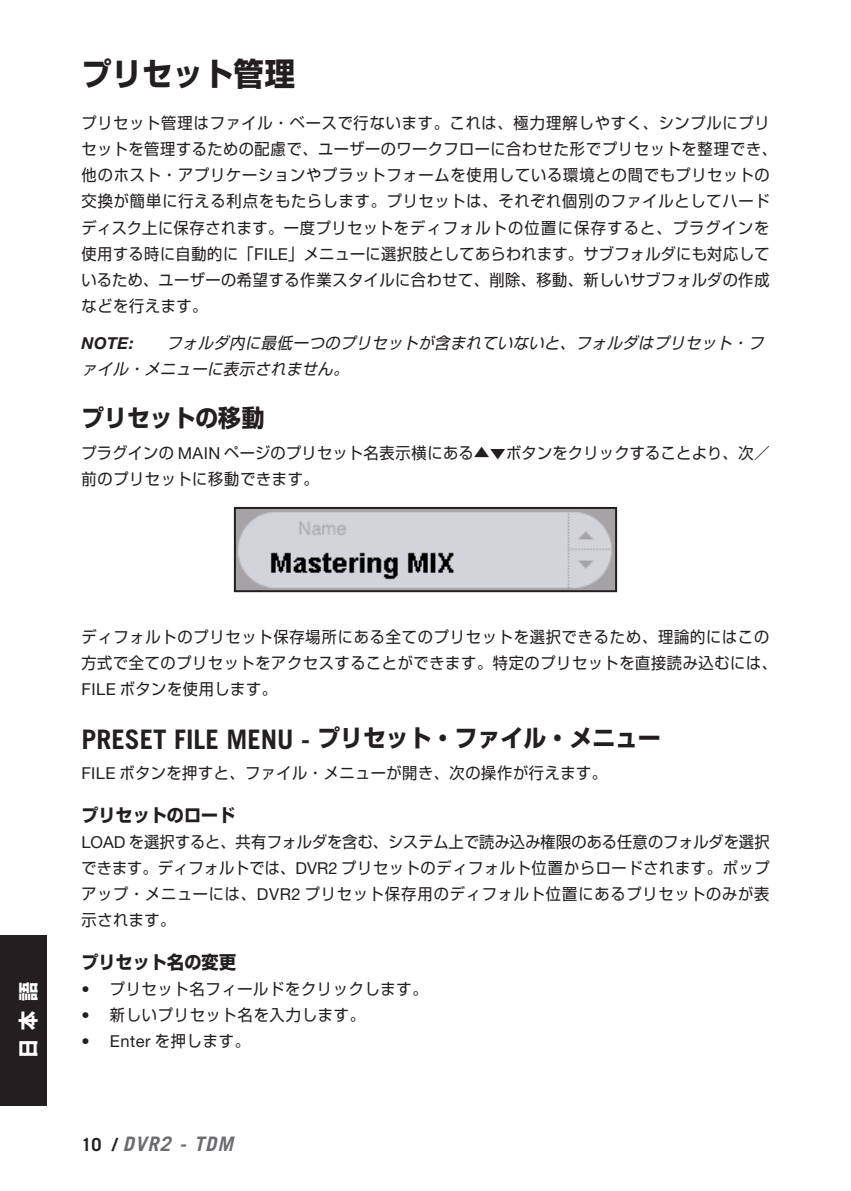
<style>
.page{position:relative;width:851px;height:1191px;background:#fff}
.page>*{position:absolute;margin:0;border:0;box-sizing:border-box;transform-origin:0 0}
.t1{font:700 32px "Shin Go";color:#231f20;scale:.95 1}
.t2{font:700 26.8px "Trade Gothic";color:#231f20}
.t3{font:700 24px "Shin Go";color:#231f20;scale:.95 1}
.t4{font:italic 700 20px "Trade Gothic";letter-spacing:.055em;color:#6c6d70}
.t5{font:700 20px "Shin Go";color:#fff;scale:.95 1}
.t6{font:700 18px "Shin Go";color:#231f20;scale:.95 1}
.t7{font:16.4px "Helvetica Neue";letter-spacing:.035em;color:#231f20}
.t8{font:italic 700 16.4px "Helvetica Neue";color:#231f20}
.t9{font:16px/26px "Shin Go";letter-spacing:.045em;color:#231f20;scale:.95 1}
.t10{font:16px/26px "Shin Go";letter-spacing:.015em;color:#231f20;scale:.95 1}
.t11{font:italic 16px/26px "Shin Go";color:#231f20;scale:.95 1}
.s1{font-family:"Helvetica Neue";font-size:16.4px}
.s2{font-family:"Shin Go";font-size:24px}
.s3{font-family:"Shin Go";font-size:16px}
.s4{font-style:normal;font-size:18px;color:#231f20}
</style>
<div class="page">
<div style="left:0;top:935px;width:47px;height:170px;background:#231f20"></div>
<img style="left:237px;top:510px;width:377px;height:79px">
<div style="left:234px;top:507px;width:383px;height:85px;border:2px solid #231f20"></div>
<h1 class="t1" style="left:81px;top:53px;width:226px">プリセット管理</h1>
<p class="t9" style="left:81px;top:109px;width:733px">プリセット管理はファイル・ベースで行ないます。これは、極力理解しやすく、シンプルにプリセットを管理するための配慮で、ユーザーのワークフローに合わせた形でプリセットを整理でき、他のホスト・アプリケーションやプラットフォームを使用している環境との間でもプリセットの交換が簡単に行える利点をもたらします。プリセットは、それぞれ個別のファイルとしてハードディスク上に保存されます。一度プリセットをディフォルトの位置に保存すると、プラグインを使用する時に自動的に「<span class="s1">FILE</span>」メニューに選択肢としてあらわれます。サブフォルダにも対応しているため、ユーザーの希望する作業スタイルに合わせて、削除、移動、新しいサブフォルダの作成などを行えます。</p>
<p class="t8" style="left:81px;top:337px;width:54px">NOTE:</p>
<p class="t11" style="left:81px;top:329px;width:723px;text-indent:85px">フォルダ内に最低一つのプリセットが含まれていないと、フォルダはプリセット・ファイル・メニューに表示されません。</p>
<h3 class="t3" style="left:81px;top:402px;width:194px">プリセットの移動</h3>
<p class="t10" style="left:81px;top:438px;width:725px">プラグインの <span class="s1">MAIN</span> ページのプリセット名表示横にある▲▼ボタンをクリックすることより、次／前のプリセットに移動できます。</p>
<p class="t5" style="left:15px;top:1058px;width:81px;rotate:-90deg">日本語</p>
<p class="t9" style="left:81px;top:623px;width:733px">ディフォルトのプリセット保存場所にある全てのプリセットを選択できるため、理論的にはこの方式で全てのプリセットをアクセスすることができます。特定のプリセットを直接読み込むには、<br><span class="s1">FILE</span> ボタンを使用します。</p>
<h2 class="t2" style="left:81px;top:729px;width:581px">PRESET FILE MENU - <span class="s2">プリセット・ファイル・メニュー</span></h2>
<p class="t9" style="left:81px;top:759px;width:554px"><span class="s1">FILE</span> ボタンを押すと、ファイル・メニューが開き、次の操作が行えます。</p>
<p class="t6" style="left:81px;top:803px;width:164px">プリセットのロード</p>
<p class="t9" style="left:81px;top:828px;width:725px;text-align:justify"><span class="s1">LOAD</span> を選択すると、共有フォルダを含む、システム上で読み込み権限のある任意のフォルダを選択できます。ディフォルトでは、<span class="s1">DVR2</span> プリセットのディフォルト位置からロードされます。ポップアップ・メニューには、<span class="s1">DVR2</span> プリセット保存用のディフォルト位置にあるプリセットのみが表示されます。</p>
<p class="t6" style="left:81px;top:950px;width:164px">プリセット名の変更</p>
<p class="t9" style="left:81px;top:975px;width:366px"><span class="s1">•</span> プリセット名フィールドをクリックします。</p>
<p class="t9" style="left:81px;top:1001px;width:300px"><span class="s1">•</span> 新しいプリセット名を入力します。</p>
<p class="t7" style="left:81px;top:1035px;width:170px">• Enter <span class="s3">を押します。</span></p>
<p class="t4" style="left:81px;top:1136px;width:153px"><span class="s4">10 /</span> DVR2 - TDM</p>
</div>
